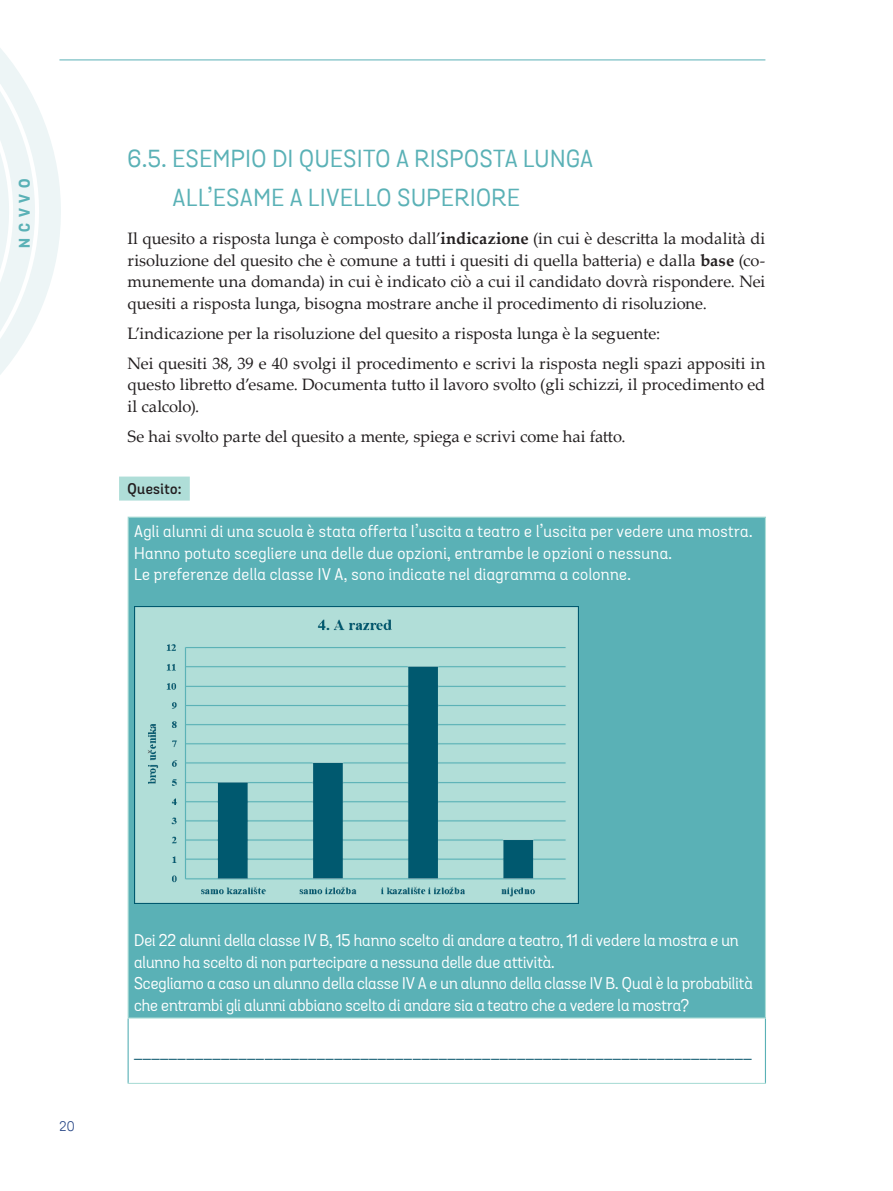
<style>
.page{position:relative;width:893px;height:1191px;background:#fff}
.page>*{position:absolute;margin:0;border:0;box-sizing:border-box;transform-origin:0 0}
.NA02{font:24px/39px "Grota Sans Alt Regular 96724";letter-spacing:.025em;color:#5ab1b6}
.Text{font:16.5px/21.5px "Palatino Linotype";color:#231f20;text-align:justify}
.Zadatak_pitanje{font:16.5px/21.5px "Grota Sans Alt Regular 96724";color:#fff}
.Zadatak_pitanje-2{font:16.5px/21.5px "Grota Sans Alt Regular 96724";letter-spacing:.025em;color:#fff}
.Zadatak_pitanje-3{font:16.5px "Palatino Linotype";color:#0d596f}
.zadatak{font:600 15px "Grota Sans Alt";letter-spacing:.025em;color:#231f20}
.t1{font:15px "Grota Sans Alt Bold 40648";letter-spacing:.395em;color:#5ab1b6}
.t2{font:13.5px "Grota Sans Alt Book 67682";color:#284786}
.s1{font-weight:700}
</style>
<div class="page">
<hr style="left:59px;top:60px;width:706px;height:1px;background:#5ab1b6">
<svg style="left:0;top:48px;width:62px;height:327px"></svg>
<div style="left:119px;top:476px;width:71px;height:24px;background:#afded8"></div>
<div style="left:128px;top:517px;width:637px;height:501px;background:#5ab1b6"></div>
<hr style="left:128px;top:516px;width:638px;height:2px;background:#afded8">
<hr style="left:128px;top:518px;width:1px;height:499px;background:#afded8">
<hr style="left:765px;top:518px;width:1px;height:499px;background:#afded8">
<hr style="left:128px;top:1017px;width:638px;height:1px;background:#afded8">
<hr style="left:128px;top:1082px;width:638px;height:2px;background:#afded8">
<hr style="left:128px;top:1018px;width:1px;height:64px;background:#5ab1b6">
<hr style="left:765px;top:1018px;width:1px;height:64px;background:#5ab1b6">
<img style="left:134px;top:606px;width:444px;height:297px">
<p class="t1" style="left:15px;top:248px;width:71px;rotate:-90deg">NCVVO</p>
<p class="NA02" style="left:173px;top:140px;width:422px;text-indent:-45px">6.5. ESEMPIO DI QUESITO A RISPOSTA LUNGA<br>ALL’ESAME A LIVELLO SUPERIORE</p>
<p class="Text" style="left:128px;top:227px;width:639px">Il quesito a risposta lunga è composto dall’<span class="s1">indicazione</span> (in cui è descritta la modalità di risoluzione del quesito che è comune a tutti i quesiti di quella batteria) e dalla <span class="s1">base</span> (co&shy;munemente una domanda) in cui è indicato ciò a cui il candidato dovrà rispondere. Nei quesiti a risposta lunga, bisogna mostrare anche il procedimento di risoluzione.</p>
<p class="Text" style="left:128px;top:322px;width:534px">L’indicazione per la risoluzione del quesito a risposta lunga è la seguente:</p>
<p class="Text" style="left:128px;top:352px;width:639px">Nei quesiti 38, 39 e 40 svolgi il procedimento e scrivi la risposta negli spazi appositi in questo libretto d’esame. Documenta tutto il lavoro svolto (gli schizzi, il procedimento ed il calcolo).</p>
<p class="Text" style="left:128px;top:424px;width:500px">Se hai svolto parte del quesito a mente, spiega e scrivi come hai fatto.</p>
<p class="zadatak" style="left:128px;top:479px;width:56px">Quesito:</p>
<p class="Zadatak_pitanje-2" style="left:134px;top:521px;width:620px">Agli alunni di una scuola è stata offerta l’uscita a teatro e l’uscita per vedere una mostra.<br>Hanno potuto scegliere una delle due opzioni, entrambe le opzioni o nessuna.</p>
<p class="Zadatak_pitanje-2" style="left:134px;top:564px;width:498px">Le preferenze della classe IV A, sono indicate nel diagramma a colonne.</p>
<p class="t2" style="left:59px;top:1118px;width:17px">20</p>
<p class="Zadatak_pitanje" style="left:134px;top:930px;width:620px">Dei 22 alunni della classe IV B, 15 hanno scelto di andare a teatro, 11 di vedere la mostra e un alunno ha scelto di non partecipare a nessuna delle due attività.<br>Scegliamo a caso un alunno della classe IV A e un alunno della classe IV B. Qual è la probabilità che entrambi gli alunni abbiano scelto di andare sia a teatro che a vedere la mostra?</p>
<p class="Zadatak_pitanje-3" style="left:134px;top:1039px;width:619px">_______________________________________________________________________</p>
</div>
